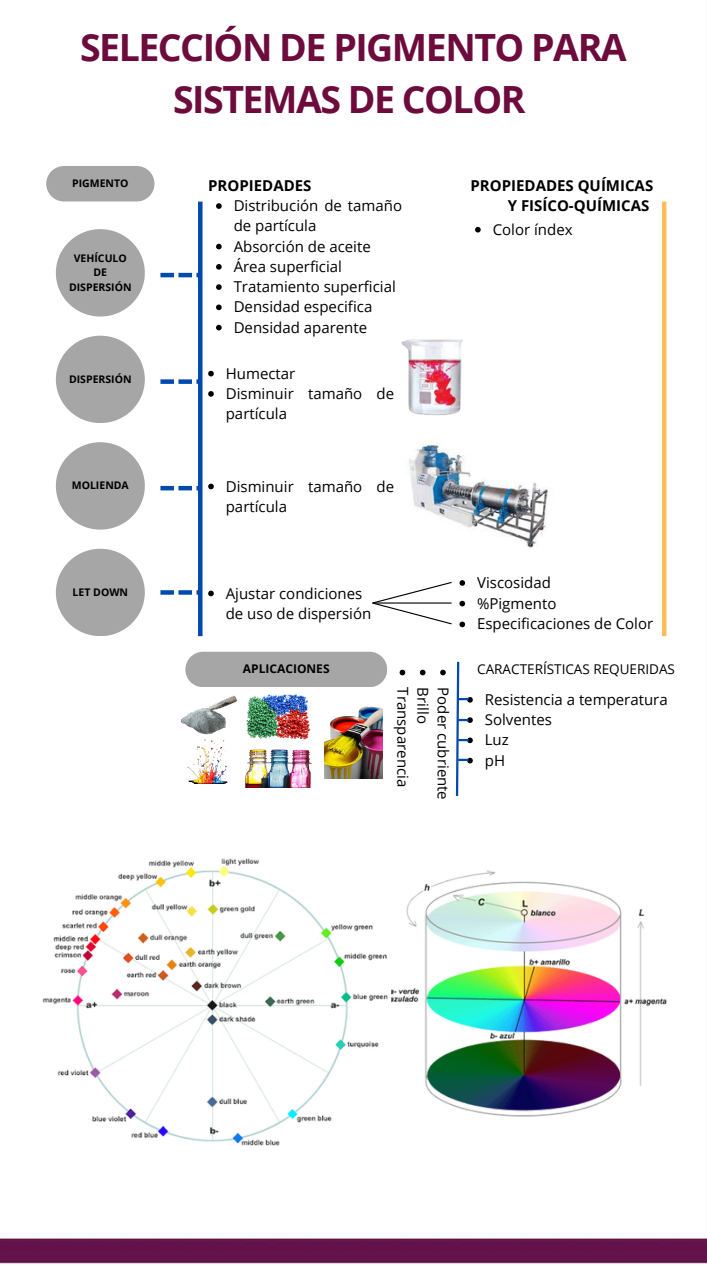
<style>
.page{position:relative;width:707px;height:1265px;background:#fff}
.page>*{position:absolute;margin:0;border:0;box-sizing:border-box;transform-origin:0 0}
.t1{font:700 37.5px/51.8px "Open Sans";letter-spacing:-.04em;color:#6d0b3d;text-align:center}
.t2{font:15px/20.2px "Open Sans";color:#000}
.t3{font:700 15px/20.2px "Open Sans";color:#000;text-align:right}
.t4{font:13.5px "Open Sans";color:#000}
.t5{font:700 12px "Open Sans";color:#000}
.t6{font:700 10.5px/14.7px "Open Sans";color:#000;text-align:center}
</style>
<div class="page">
<img style="left:0;top:201px;width:706px;height:1062px">
<div style="left:71px;top:71px;width:533px;height:1150px;background:#fff"></div>
<hr style="left:198px;top:202px;width:4px;height:434px;background:#004aad">
<div style="left:661px;top:202px;width:5px;height:434px;background:#ffbd59"></div>
<svg style="left:46px;top:166px;width:108px;height:35px;background:#ababab"></svg>
<div style="left:56px;top:229px;width:89px;height:87px;background:#a6a6a6;border-radius:50%"></div>
<div style="left:56px;top:336px;width:89px;height:87px;background:#a6a6a6;border-radius:50%"></div>
<div style="left:56px;top:442px;width:89px;height:87px;background:#a6a6a6;border-radius:50%"></div>
<div style="left:56px;top:549px;width:89px;height:87px;background:#a6a6a6;border-radius:50%"></div>
<svg style="left:160px;top:273px;width:38px;height:4px"></svg>
<svg style="left:160px;top:379px;width:38px;height:5px"></svg>
<svg style="left:160px;top:486px;width:38px;height:4px"></svg>
<svg style="left:160px;top:590px;width:38px;height:4px"></svg>
<img style="left:401px;top:339px;width:62px;height:77px">
<img style="left:409px;top:444px;width:139px;height:104px">
<svg style="left:208px;top:590px;width:6px;height:6px"></svg>
<div style="left:185px;top:651px;width:202px;height:36px;background:#a6a6a6"></div>
<svg style="left:459px;top:580px;width:6px;height:6px"></svg>
<svg style="left:459px;top:621px;width:6px;height:6px"></svg>
<svg style="left:372px;top:581px;width:80px;height:44px"></svg>
<svg style="left:455px;top:661px;width:17px;height:135px"></svg>
<img style="left:391px;top:867px;width:291px;height:255px">
<img style="left:187px;top:743px;width:41px;height:40px">
<img style="left:324px;top:706px;width:58px;height:72px">
<img style="left:34px;top:857px;width:354px;height:292px">
<img style="left:246px;top:694px;width:65px;height:46px">
<img style="left:245px;top:749px;width:66px;height:38px">
<img style="left:180px;top:695px;width:57px;height:47px">
<svg style="left:216px;top:203px;width:5px;height:6px"></svg>
<svg style="left:216px;top:244px;width:5px;height:5px"></svg>
<svg style="left:216px;top:264px;width:5px;height:6px"></svg>
<svg style="left:216px;top:284px;width:5px;height:6px"></svg>
<svg style="left:216px;top:304px;width:5px;height:6px"></svg>
<svg style="left:216px;top:325px;width:5px;height:5px"></svg>
<svg style="left:208px;top:371px;width:6px;height:5px"></svg>
<svg style="left:208px;top:391px;width:6px;height:6px"></svg>
<svg style="left:208px;top:483px;width:6px;height:6px"></svg>
<svg style="left:459px;top:601px;width:6px;height:5px"></svg>
<svg style="left:475px;top:227px;width:5px;height:5px"></svg>
<svg style="left:440px;top:669px;width:5px;height:6px"></svg>
<svg style="left:419px;top:669px;width:6px;height:6px"></svg>
<svg style="left:399px;top:669px;width:6px;height:6px"></svg>
<p class="t1" style="left:80px;top:21px;width:548px">SELECCIÓN DE PIGMENTO PARA<br>SISTEMAS DE COLOR</p>
<p class="t6" style="left:72px;top:176px;width:58px">PIGMENTO</p>
<h1 class="t6" style="left:69px;top:250px;width:64px">VEHÍCULO<br>DE<br>DISPERSIÓN</h1>
<p class="t3" style="left:208px;top:175px;width:105px">PROPIEDADES</p>
<p class="t2" style="left:233px;top:195px;width:170px">Distribución de tamaño de partícula</p>
<p class="t2" style="left:233px;top:236px;width:138px">Absorción de aceite</p>
<p class="t2" style="left:233px;top:256px;width:110px">Área superficial</p>
<p class="t2" style="left:233px;top:276px;width:163px">Tratamiento superficial</p>
<p class="t2" style="left:233px;top:296px;width:140px">Densidad especifica</p>
<p class="t2" style="left:233px;top:317px;width:135px">Densidad aparente</p>
<p class="t3" style="left:470px;top:175px;width:184px">PROPIEDADES QUÍMICAS<br>Y FISÍCO-QUÍMICAS</p>
<h5 class="t2" style="left:492px;top:219px;width:81px">Color índex</h5>
<h2 class="t6" style="left:69px;top:371px;width:64px">DISPERSIÓN</h2>
<p class="t2" style="left:226px;top:363px;width:71px">Humectar</p>
<p class="t2" style="left:226px;top:383px;width:170px">Disminuir tamaño de partícula</p>
<p class="t6" style="left:72px;top:478px;width:59px">MOLIENDA</p>
<p class="t2" style="left:226px;top:475px;width:170px">Disminuir tamaño de partícula</p>
<p class="t6" style="left:73px;top:584px;width:57px">LET DOWN</p>
<p class="t2" style="left:226px;top:582px;width:147px">Ajustar condiciones de uso de dispersión</p>
<p class="t5" style="left:243px;top:660px;width:88px">APLICACIONES</p>
<p class="t2" style="left:413px;top:687px;width:101px;rotate:90deg">Transparencia</p>
<p class="t2" style="left:433px;top:687px;width:38px;rotate:90deg">Brillo</p>
<p class="t2" style="left:453px;top:687px;width:114px;rotate:90deg">Poder cubriente</p>
<p class="t2" style="left:477px;top:572px;width:75px">Viscosidad</p>
<p class="t2" style="left:477px;top:613px;width:178px">Especificaciones de Color</p>
<p class="t2" style="left:477px;top:592px;width:81px">%Pigmento</p>
<p class="t4" style="left:477px;top:659px;width:199px">CARACTERÍSTICAS REQUERIDAS</p>
<p class="t2" style="left:484px;top:689px;width:184px">Resistencia a temperatura</p>
<p class="t2" style="left:484px;top:709px;width:69px">Solventes</p>
<p class="t2" style="left:484px;top:729px;width:25px">Luz</p>
<p class="t2" style="left:484px;top:749px;width:22px">pH</p>
</div>
